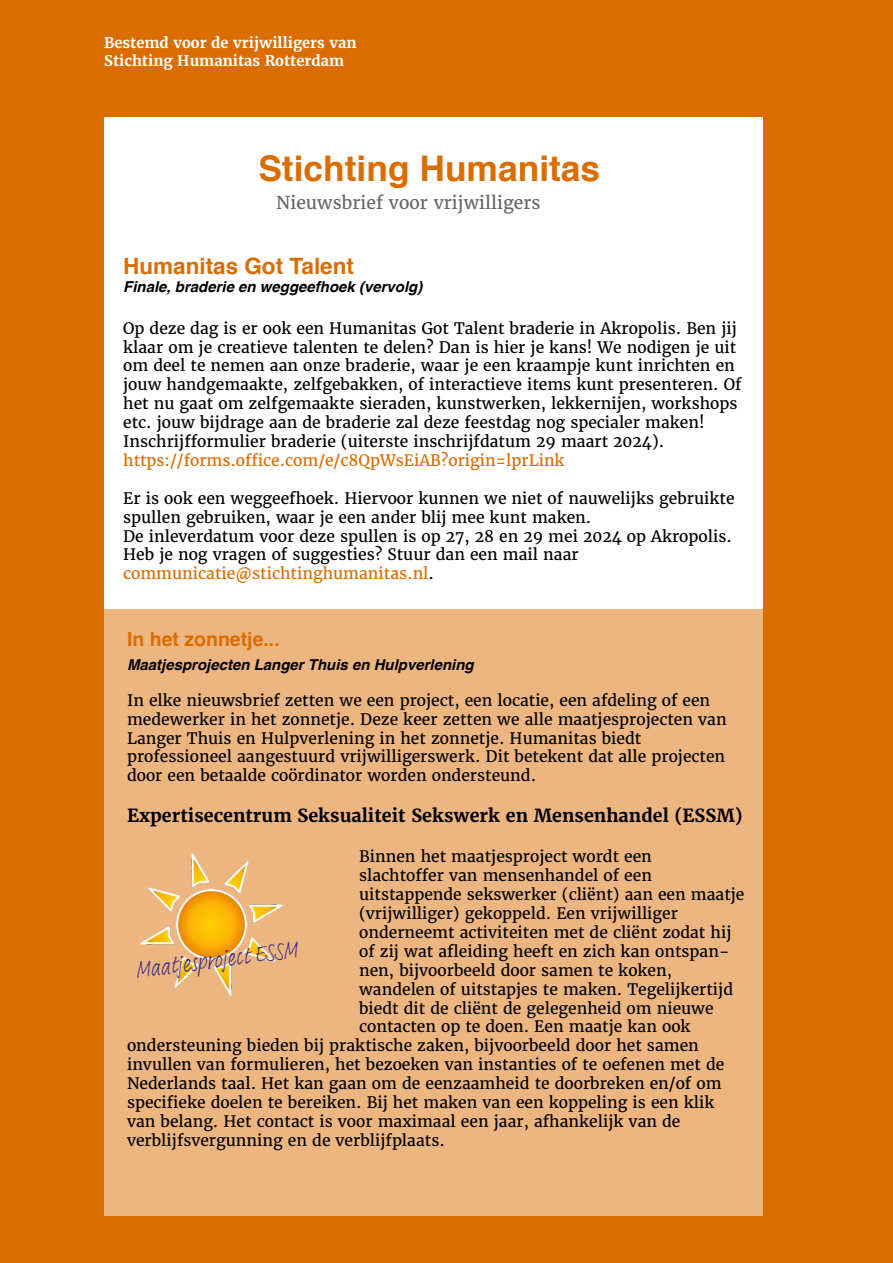
<style>
.page{position:relative;width:893px;height:1263px;background:#db6c00}
.page>*{position:absolute;margin:0;border:0;box-sizing:border-box;transform-origin:0 0}
.t1{font:700 35.4px "Helvetica";color:#db6c00}
.t2{font:23.55px "Adobe Handwriting Frank";color:#3d2d85}
.t3{font:700 22.5px "Helvetica";color:#db6c00}
.t4{font:700 19.5px "Helvetica";color:#db6c00}
.t5{font:700 18px "Merriweather";color:#000}
.t6{font:17.7px "Merriweather";color:#686868}
.t7{font:15.75px/18.9px "Merriweather";color:#000}
.t8{font:15.75px "Merriweather";color:#db6c00}
.t9{font:italic 700 15px "Helvetica";color:#000}
.t10{font:700 14.7px/17.5px "Merriweather";color:#fff}
.s1{color:#db6c00}
</style>
<div class="page">
<div style="left:104px;top:118px;width:659px;height:1098px;background:#fff"></div>
<div style="left:103px;top:609px;width:667px;height:607px;background:#edb580"></div>
<img style="left:141px;top:854px;width:142px;height:141px">
<p class="t10" style="left:104px;top:34px;width:254px">Bestemd voor de vrijwilligers van<br>Stichting Humanitas Rotterdam</p>
<h1 class="t1" style="left:258px;top:140px;width:343px">Stichting Humanitas</h1>
<p class="t6" style="left:276px;top:191px;width:266px">Nieuwsbrief voor vrijwilligers</p>
<h3 class="t3" style="left:123px;top:248px;width:232px">Humanitas Got Talent</h3>
<p class="t9" style="left:123px;top:275px;width:301px">Finale, braderie en weggeefhoek (vervolg)</p>
<p class="t7" style="left:123px;top:319px;width:620px">Op deze dag is er ook een Humanitas Got Talent braderie in Akropolis. Ben jij klaar om je creatieve talenten te delen? Dan is hier je kans! We nodigen je uit om deel te nemen aan onze braderie, waar je een kraampje kunt inrichten en jouw handgemaakte, zelfgebakken, of interactieve items kunt presenteren. Of het nu gaat om zelfgemaakte sieraden, kunstwerken, lekkernijen, workshops etc. jouw bijdrage aan de braderie zal deze feestdag nog specialer maken!<br>Inschrijfformulier braderie (uiterste inschrijfdatum 29 maart 2024).</p>
<p class="t8" style="left:123px;top:450px;width:443px">https://forms.office.com/e/c8QpWsEiAB?origin=lprLink</p>
<p class="t7" style="left:123px;top:489px;width:613px">Er is ook een weggeefhoek. Hiervoor kunnen we niet of nauwelijks gebruikte spullen gebruiken, waar je een ander blij mee kunt maken.<br>De inleverdatum voor deze spullen is op 27, 28 en 29 mei 2024 op Akropolis.<br>Heb je nog vragen of suggesties? Stuur dan een mail naar <span class="s1">communicatie@stichtinghumanitas.nl</span>.</p>
<p class="t4" style="left:127px;top:623px;width:154px">In het zonnetje...</p>
<p class="t9" style="left:127px;top:652px;width:348px">Maatjesprojecten Langer Thuis en Hulpverlening</p>
<p class="t7" style="left:127px;top:691px;width:601px">In elke nieuwsbrief zetten we een project, een locatie, een afdeling of een medewerker in het zonnetje. Deze keer zetten we alle maatjesprojecten van Langer Thuis en Hulpverlening in het zonnetje. Humanitas biedt professioneel aangestuurd vrijwilligerswerk. Dit betekent dat alle projecten door een betaalde coördinator worden ondersteund.</p>
<p class="t5" style="left:127px;top:804px;width:617px">Expertisecentrum Seksualiteit Sekswerk en Mensenhandel (ESSM)</p>
<p class="t7" style="left:359px;top:847px;width:294px">Binnen het maatjesproject wordt een</p>
<p class="t7" style="left:359px;top:866px;width:294px">slachtoffer van mensenhandel of een</p>
<p class="t7" style="left:359px;top:885px;width:387px">uitstappende sekswerker (cliënt) aan een maatje</p>
<p class="t7" style="left:359px;top:904px;width:320px">(vrijwilliger) gekoppeld. Een vrijwilliger</p>
<p class="t7" style="left:359px;top:923px;width:374px">onderneemt activiteiten met de cliënt zodat hij</p>
<p class="t7" style="left:359px;top:942px;width:372px">of zij wat afleiding heeft en zich kan ontspan-</p>
<p class="t7" style="left:359px;top:961px;width:314px">nen, bijvoorbeeld door samen te koken,</p>
<p class="t7" style="left:359px;top:979px;width:375px">wandelen of uitstapjes te maken. Tegelijkertijd</p>
<p class="t7" style="left:359px;top:998px;width:356px">biedt dit de cliënt de gelegenheid om nieuwe</p>
<p class="t7" style="left:359px;top:1017px;width:333px">contacten op te doen. Een maatje kan ook</p>
<p class="t7" style="left:127px;top:1036px;width:573px">ondersteuning bieden bij praktische zaken, bijvoorbeeld door het samen</p>
<p class="t7" style="left:127px;top:1055px;width:599px">invullen van formulieren, het bezoeken van instanties of te oefenen met de</p>
<p class="t7" style="left:127px;top:1074px;width:596px">Nederlands taal. Het kan gaan om de eenzaamheid te doorbreken en/of om</p>
<p class="t7" style="left:127px;top:1093px;width:589px">specifieke doelen te bereiken. Bij het maken van een koppeling is een klik</p>
<p class="t7" style="left:127px;top:1112px;width:555px">van belang. Het contact is voor maximaal een jaar, afhankelijk van de</p>
<p class="t7" style="left:127px;top:1131px;width:319px">verblijfsvergunning en de verblijfplaats.</p>
<h2 class="t2" style="left:133px;top:954px;width:164px;rotate:-7deg">Maatjesproject ESSM</h2>
</div>
